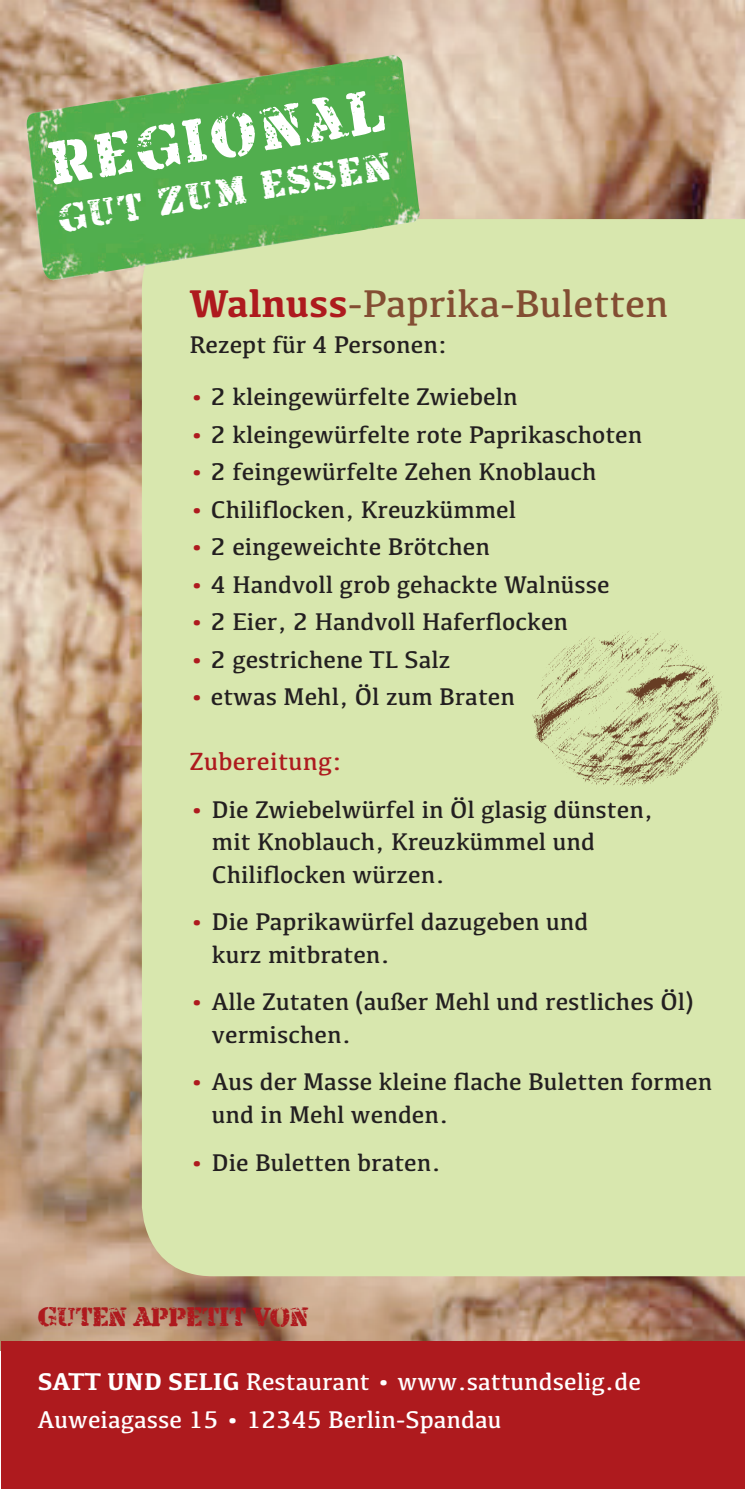
<style>
.page{position:relative;width:745px;height:1489px;background:#fff}
.page>*{position:absolute;margin:0;border:0;box-sizing:border-box;transform-origin:0 0}
.t1{font:62.5px "Armalite Rifle";color:#fff}
.t2{font:40px "Kefa";color:#834e33}
.t3{font:40px "Armalite Rifle";color:#fff}
.t4{font:27.5px "Armalite Rifle";color:#ae1a1e}
.t5{font:25.75px "Kefa";letter-spacing:.01em;color:#ae1a1e}
.t6{font:25px/32.5px "Kefa";color:#231f20}
.t7{font:25px/37.5px "Kefa";color:#fff}
.s1{font-weight:700;color:#ae1a1e}
.s2{color:#ae1a1e}
.s3{font-weight:700}
</style>
<div class="page">
<img style="left:0;top:0;width:744px;height:1350px">
<div style="left:1px;top:1341px;width:743px;height:147px;background:#ae1a1e"></div>
<div style="left:142px;top:219px;width:602px;height:1057px;background:#d8e7ae"></div>
<img style="left:26px;top:55px;width:395px;height:226px">
<img style="left:517px;top:617px;width:220px;height:192px">
<h1 class="t1" style="left:46px;top:140px;width:340px;rotate:-9deg">REGIONAL</h1>
<h2 class="t3" style="left:56px;top:203px;width:338px;rotate:-9deg">GUT ZUM ESSEN</h2>
<h2 class="t2" style="left:189px;top:278px;width:480px"><span class="s1">Walnuss</span>-Paprika-Buletten</h2>
<p class="t6" style="left:189px;top:327px;width:259px">Rezept für 4 Personen:</p>
<p class="t6" style="left:189px;top:380px;width:329px"><span class="s2">•</span> 2 kleingewürfelte Zwiebeln</p>
<p class="t6" style="left:189px;top:417px;width:454px"><span class="s2">•</span> 2 kleingewürfelte rote Paprikaschoten</p>
<p class="t6" style="left:189px;top:455px;width:408px"><span class="s2">•</span> 2 feingewürfelte Zehen Knoblauch</p>
<p class="t6" style="left:189px;top:492px;width:328px"><span class="s2">•</span> Chiliflocken, Kreuzkümmel</p>
<p class="t6" style="left:189px;top:530px;width:302px"><span class="s2">•</span> 2 eingeweichte Brötchen</p>
<p class="t6" style="left:189px;top:567px;width:421px"><span class="s2">•</span> 4 Handvoll grob gehackte Walnüsse</p>
<p class="t6" style="left:189px;top:605px;width:380px"><span class="s2">•</span> 2 Eier, 2 Handvoll Haferflocken</p>
<p class="t6" style="left:189px;top:642px;width:262px"><span class="s2">•</span> 2 gestrichene TL Salz</p>
<p class="t6" style="left:189px;top:680px;width:327px"><span class="s2">•</span> etwas Mehl, Öl zum Braten</p>
<p class="t5" style="left:189px;top:745px;width:154px">Zubereitung:</p>
<p class="t6" style="left:212px;top:792px;width:442px;text-indent:-22px"><span class="s2">•</span> Die Zwiebelwürfel in Öl glasig dünsten, mit Knoblauch, Kreuzkümmel und<br>Chiliflocken würzen.</p>
<p class="t6" style="left:212px;top:905px;width:378px;text-indent:-22px"><span class="s2">•</span> Die Paprikawürfel dazugeben und kurz mitbraten.</p>
<p class="t6" style="left:212px;top:985px;width:482px;text-indent:-22px"><span class="s2">•</span> Alle Zutaten (außer Mehl und restliches Öl) vermischen.</p>
<p class="t6" style="left:212px;top:1065px;width:501px;text-indent:-22px"><span class="s2">•</span> Aus der Masse kleine flache Buletten formen und in Mehl wenden.</p>
<p class="t6" style="left:189px;top:1145px;width:253px"><span class="s2">•</span> Die Buletten braten.</p>
<p class="t4" style="left:38px;top:1305px;width:272px">GUTEN APPETIT VON</p>
<p class="t7" style="left:38px;top:1362px;width:604px"><span class="s3">SATT UND SELIG</span> Restaurant • www.sattundselig.de<br>Auweiagasse 15 • 12345 Berlin-Spandau</p>
</div>
